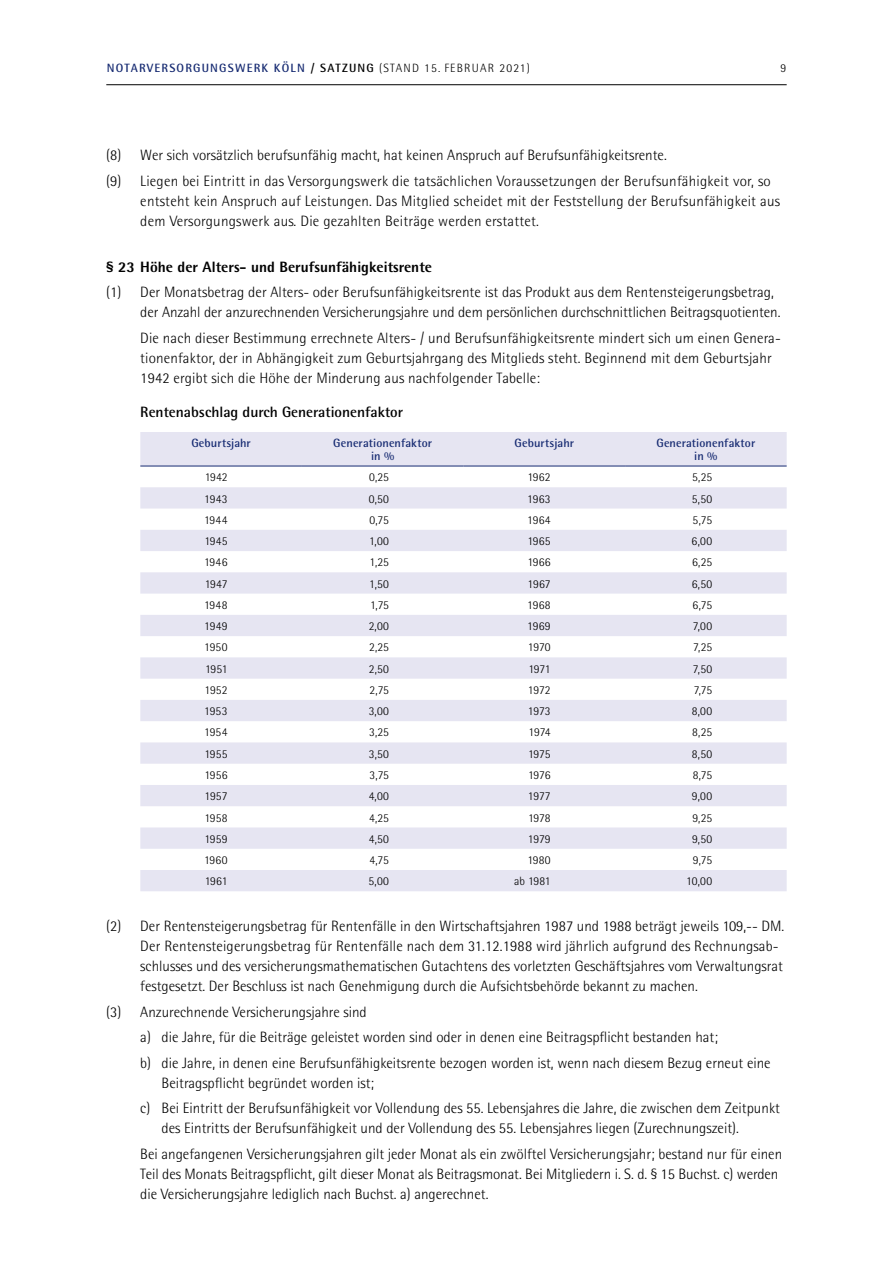
<style>
.page{position:relative;width:893px;height:1263px;background:#fff}
.page>*{position:absolute;margin:0;border:0;box-sizing:border-box;transform-origin:0 0}
.t1{font:300 15px/20.1px "Rotis Semi Sans";color:#000}
.t2{font:800 15px "Rotis Semi Sans";color:#000}
.t3{font:700 15px "Rotis Semi Sans";color:#000}
.t4{font:300 12px "Rotis Semi Sans";color:#000}
.t5{font:700 12px/13.5px "Rotis Semi Sans";letter-spacing:.01em;color:#172b72;text-align:center}
.t6{font:700 12px "Rotis Semi Sans";letter-spacing:.1em;color:#172b72}
.s1{color:#000}
.s2{font-weight:300;color:#000}
</style>
<div class="page">
<hr style="left:106px;top:84px;width:681px;height:1px;background:#000">
<svg style="left:140px;top:432px;width:647px;height:459px;fill:#e6e5f2"></svg>
<hr style="left:140px;top:466px;width:162px;height:1px;background:#172b72">
<hr style="left:302px;top:466px;width:161px;height:1px;background:#172b72">
<hr style="left:463px;top:466px;width:162px;height:1px;background:#172b72">
<hr style="left:625px;top:466px;width:162px;height:1px;background:#172b72">
<p class="t6" style="left:107px;top:61px;width:425px">NOTARVERSORGUNGSWERK KÖLN <span class="s1">/ SATZUNG</span> <span class="s2">(STAND 15. FEBRUAR 2021)</span></p>
<p class="t4" style="left:780px;top:61px;width:7px">9</p>
<p class="t1" style="left:106px;top:142px;width:666px;line-height:25.5px">(8) Wer sich vorsätzlich berufsunfähig macht, hat keinen Anspruch auf Berufsunfähigkeitsrente.<br>(9) Liegen bei Eintritt in das Versorgungswerk die tatsächlichen Voraussetzungen der Berufsunfähigkeit vor, so</p>
<p class="t1" style="left:140px;top:191px;width:641px">entsteht kein Anspruch auf Leistungen. Das Mitglied scheidet mit der Feststellung der Berufsunfähigkeit aus dem Versorgungswerk aus. Die gezahlten Beiträge werden erstattet.</p>
<p class="t2" style="left:106px;top:257px;width:327px">§ 23 Höhe der Alters- und Berufsunfähigkeitsrente</p>
<p class="t1" style="left:140px;top:282px;width:642px;text-indent:-34px">(1) Der Monatsbetrag der Alters- oder Berufsunfähigkeitsrente ist das Produkt aus dem Rentensteigerungsbetrag, der Anzahl der anzurechnenden Versicherungsjahre und dem persönlichen durchschnittlichen Beitragsquotienten.</p>
<p class="t1" style="left:140px;top:327px;width:642px">Die nach dieser Bestimmung errechnete Alters- / und Berufsunfähigkeitsrente mindert sich um einen Genera&shy;tionenfaktor, der in Abhängigkeit zum Geburtsjahrgang des Mitglieds steht. Beginnend mit dem Geburtsjahr<br>1942 ergibt sich die Höhe der Minderung aus nachfolgender Tabelle:</p>
<p class="t3" style="left:140px;top:403px;width:264px">Rentenabschlag durch Generationenfaktor</p>
<p class="t5" style="left:191px;top:436px;width:61px">Geburtsjahr</p>
<p class="t5" style="left:333px;top:436px;width:100px">Generationenfaktor in %</p>
<p class="t5" style="left:514px;top:436px;width:61px">Geburtsjahr</p>
<p class="t5" style="left:656px;top:436px;width:100px">Generationenfaktor in %</p>
<p class="t4" style="left:205px;top:470px;width:24px">1942</p>
<p class="t4" style="left:369px;top:470px;width:22px">0,25</p>
<p class="t4" style="left:527px;top:470px;width:25px">1962</p>
<p class="t4" style="left:692px;top:470px;width:22px">5,25</p>
<p class="t4" style="left:204px;top:492px;width:25px">1943</p>
<p class="t4" style="left:369px;top:492px;width:22px">0,50</p>
<p class="t4" style="left:527px;top:492px;width:25px">1963</p>
<p class="t4" style="left:692px;top:492px;width:22px">5,50</p>
<p class="t4" style="left:204px;top:513px;width:25px">1944</p>
<p class="t4" style="left:369px;top:513px;width:21px">0,75</p>
<p class="t4" style="left:527px;top:513px;width:25px">1964</p>
<p class="t4" style="left:693px;top:513px;width:21px">5,75</p>
<p class="t4" style="left:204px;top:534px;width:25px">1945</p>
<p class="t4" style="left:369px;top:534px;width:21px">1,00</p>
<p class="t4" style="left:527px;top:534px;width:25px">1965</p>
<p class="t4" style="left:692px;top:534px;width:22px">6,00</p>
<p class="t4" style="left:204px;top:555px;width:25px">1946</p>
<p class="t4" style="left:370px;top:555px;width:21px">1,25</p>
<p class="t4" style="left:527px;top:555px;width:25px">1966</p>
<p class="t4" style="left:692px;top:555px;width:22px">6,25</p>
<p class="t4" style="left:205px;top:577px;width:24px">1947</p>
<p class="t4" style="left:369px;top:577px;width:21px">1,50</p>
<p class="t4" style="left:528px;top:577px;width:25px">1967</p>
<p class="t4" style="left:692px;top:577px;width:22px">6,50</p>
<p class="t4" style="left:204px;top:598px;width:25px">1948</p>
<p class="t4" style="left:370px;top:598px;width:21px">1,75</p>
<p class="t4" style="left:527px;top:598px;width:25px">1968</p>
<p class="t4" style="left:693px;top:598px;width:21px">6,75</p>
<p class="t4" style="left:204px;top:619px;width:25px">1949</p>
<p class="t4" style="left:369px;top:619px;width:22px">2,00</p>
<p class="t4" style="left:527px;top:619px;width:25px">1969</p>
<p class="t4" style="left:693px;top:619px;width:21px">7,00</p>
<p class="t4" style="left:204px;top:640px;width:25px">1950</p>
<p class="t4" style="left:369px;top:640px;width:21px">2,25</p>
<p class="t4" style="left:528px;top:640px;width:24px">1970</p>
<p class="t4" style="left:693px;top:640px;width:20px">7,25</p>
<p class="t4" style="left:205px;top:662px;width:24px">1951</p>
<p class="t4" style="left:369px;top:662px;width:22px">2,50</p>
<p class="t4" style="left:528px;top:662px;width:24px">1971</p>
<p class="t4" style="left:693px;top:662px;width:21px">7,50</p>
<p class="t4" style="left:205px;top:683px;width:24px">1952</p>
<p class="t4" style="left:370px;top:683px;width:21px">2,75</p>
<p class="t4" style="left:528px;top:683px;width:24px">1972</p>
<p class="t4" style="left:694px;top:683px;width:20px">7,75</p>
<p class="t4" style="left:204px;top:704px;width:25px">1953</p>
<p class="t4" style="left:369px;top:704px;width:22px">3,00</p>
<p class="t4" style="left:528px;top:704px;width:24px">1973</p>
<p class="t4" style="left:692px;top:704px;width:22px">8,00</p>
<p class="t4" style="left:204px;top:725px;width:25px">1954</p>
<p class="t4" style="left:369px;top:725px;width:21px">3,25</p>
<p class="t4" style="left:529px;top:725px;width:24px">1974</p>
<p class="t4" style="left:692px;top:725px;width:22px">8,25</p>
<p class="t4" style="left:204px;top:747px;width:25px">1955</p>
<p class="t4" style="left:369px;top:747px;width:22px">3,50</p>
<p class="t4" style="left:528px;top:747px;width:24px">1975</p>
<p class="t4" style="left:692px;top:747px;width:22px">8,50</p>
<p class="t4" style="left:204px;top:768px;width:25px">1956</p>
<p class="t4" style="left:370px;top:768px;width:21px">3,75</p>
<p class="t4" style="left:528px;top:768px;width:24px">1976</p>
<p class="t4" style="left:693px;top:768px;width:21px">8,75</p>
<p class="t4" style="left:205px;top:789px;width:24px">1957</p>
<p class="t4" style="left:369px;top:789px;width:22px">4,00</p>
<p class="t4" style="left:528px;top:789px;width:24px">1977</p>
<p class="t4" style="left:692px;top:789px;width:22px">9,00</p>
<p class="t4" style="left:204px;top:810px;width:25px">1958</p>
<p class="t4" style="left:369px;top:810px;width:21px">4,25</p>
<p class="t4" style="left:528px;top:810px;width:24px">1978</p>
<p class="t4" style="left:692px;top:810px;width:21px">9,25</p>
<p class="t4" style="left:204px;top:832px;width:25px">1959</p>
<p class="t4" style="left:369px;top:832px;width:22px">4,50</p>
<p class="t4" style="left:528px;top:832px;width:24px">1979</p>
<p class="t4" style="left:692px;top:832px;width:22px">9,50</p>
<p class="t4" style="left:204px;top:853px;width:25px">1960</p>
<p class="t4" style="left:370px;top:853px;width:21px">4,75</p>
<p class="t4" style="left:527px;top:853px;width:25px">1980</p>
<p class="t4" style="left:693px;top:853px;width:21px">9,75</p>
<p class="t4" style="left:205px;top:874px;width:24px">1961</p>
<p class="t4" style="left:369px;top:874px;width:22px">5,00</p>
<p class="t4" style="left:514px;top:874px;width:38px">ab 1981</p>
<p class="t4" style="left:686px;top:874px;width:28px">10,00</p>
<p class="t1" style="left:140px;top:916px;width:645px;text-indent:-34px">(2) Der Rentensteigerungsbetrag für Rentenfälle in den Wirtschaftsjahren 1987 und 1988 beträgt jeweils 109,-- DM.<br>Der Rentensteigerungsbetrag für Rentenfälle nach dem 31.12.1988 wird jährlich aufgrund des Rechnungsab&shy;schlusses und des versicherungsmathematischen Gutachtens des vorletzten Geschäftsjahres vom Verwaltungsrat festgesetzt. Der Beschluss ist nach Genehmigung durch die Aufsichtsbehörde bekannt zu machen.</p>
<p class="t1" style="left:140px;top:999px;width:632px;line-height:25.5px;text-indent:-34px">(3) Anzurechnende Versicherungsjahre sind<br>a) die Jahre, für die Beiträge geleistet worden sind oder in denen eine Beitragspflicht bestanden hat;<br>b) die Jahre, in denen eine Berufsunfähigkeitsrente bezogen worden ist, wenn nach diesem Bezug erneut eine</p>
<p class="t1" style="left:140px;top:1070px;width:641px;line-height:25.5px;text-indent:21px">Beitragspflicht begründet worden ist;<br>c) Bei Eintritt der Berufsunfähigkeit vor Vollendung des 55. Lebensjahres die Jahre, die zwischen dem Zeitpunkt</p>
<p class="t1" style="left:140px;top:1115px;width:643px;line-height:25.5px;text-indent:21px">des Eintritts der Berufsunfähigkeit und der Vollendung des 55. Lebensjahres liegen (Zurechnungszeit).<br>Bei angefangenen Versicherungsjahren gilt jeder Monat als ein zwölftel Versicherungsjahr; bestand nur für einen</p>
<p class="t1" style="left:140px;top:1164px;width:640px">Teil des Monats Beitragspflicht, gilt dieser Monat als Beitragsmonat. Bei Mitgliedern i. S. d. § 15 Buchst. c) werden die Versicherungsjahre lediglich nach Buchst. a) angerechnet.</p>
</div>
